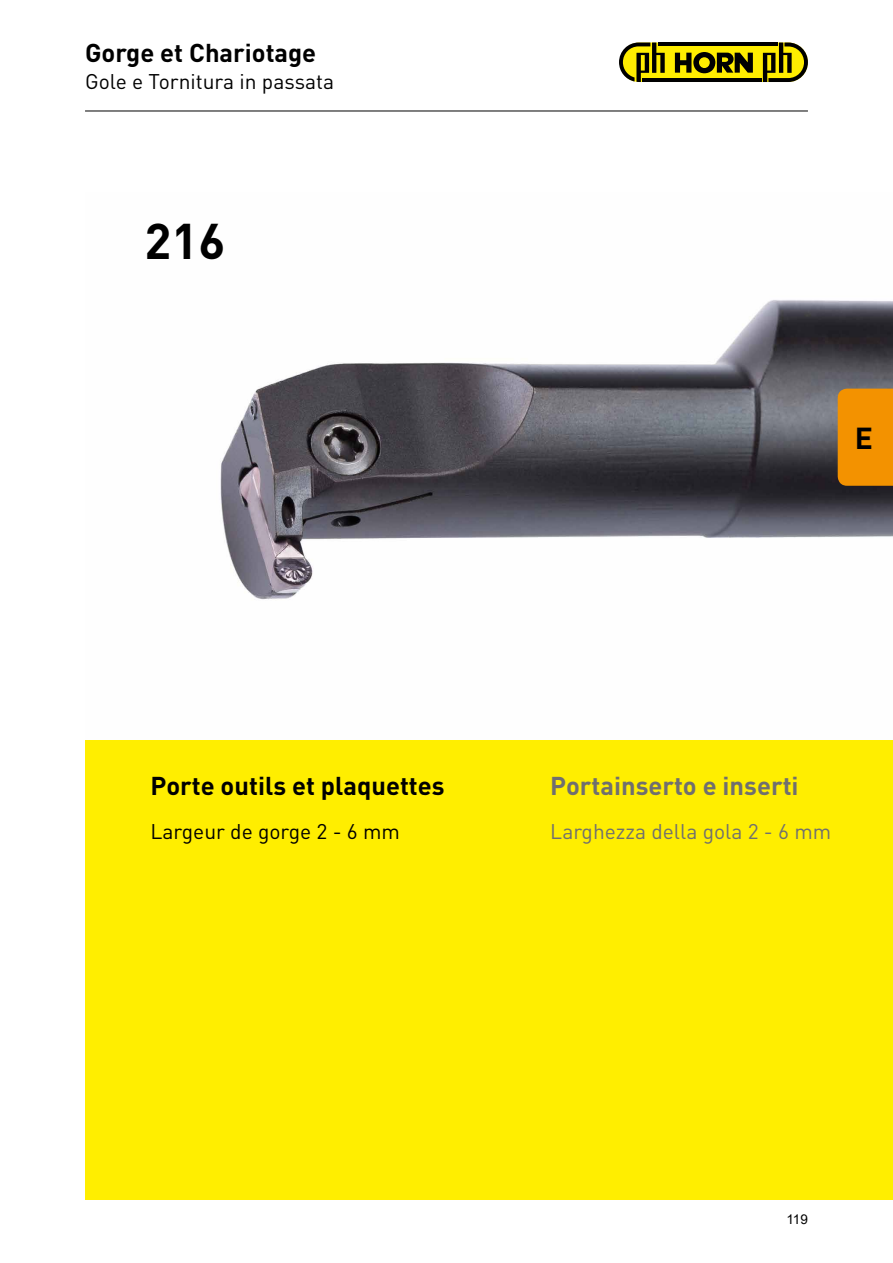
<style>
.page{position:relative;width:893px;height:1263px;background:#fff}
.page>*{position:absolute;margin:0;border:0;box-sizing:border-box;transform-origin:0 0}
.t1{font:700 49.5px "DIN Pro";color:#000}
.t2{font:700 30px "DIN Pro";color:#000}
.t3{font:700 25.5px "DIN Pro";color:#000}
.t4{font:700 25.5px "DIN Pro";color:#706f6f}
.t5{font:21px "DIN Pro";color:#000}
.t6{font:21px "DIN Pro";color:#706f6f}
.t7{font:13.5px "Arial";color:#000}
</style>
<div class="page">
<hr style="left:85px;top:111px;width:723px;height:1px;background:#000">
<div style="left:620px;top:43px;width:188px;height:39px;background:#ffed00;border-radius:20px"></div>
<svg style="left:675px;top:52px;width:78px;height:21px"></svg>
<hr style="left:658px;top:43px;width:120px;height:3px;background:#000">
<hr style="left:642px;top:78px;width:120px;height:4px;background:#000">
<svg style="left:619px;top:43px;width:46px;height:39px"></svg>
<svg style="left:763px;top:43px;width:45px;height:39px"></svg>
<img style="left:220px;top:300px;width:673px;height:300px">
<div style="left:85px;top:740px;width:808px;height:459px;background:#fe0"></div>
<div style="left:838px;top:389px;width:55px;height:97px;background:#f39200"></div>
<p class="t3" style="left:85px;top:33px;width:233px">Gorge et Chariotage</p>
<p class="t5" style="left:85px;top:65px;width:251px">Gole e Tornitura in passata</p>
<h1 class="t1" style="left:145px;top:202px;width:82px">216</h1>
<h2 class="t2" style="left:855px;top:414px;width:20px">E</h2>
<p class="t3" style="left:151px;top:766px;width:295px">Porte outils et plaquettes</p>
<p class="t4" style="left:550px;top:766px;width:250px">Portainserto e inserti</p>
<p class="t5" style="left:151px;top:815px;width:251px">Largeur de gorge 2 - 6 mm</p>
<p class="t6" style="left:550px;top:815px;width:282px">Larghezza della gola 2 - 6 mm</p>
<p class="t7" style="left:786px;top:1210px;width:23px">119</p>
</div>
